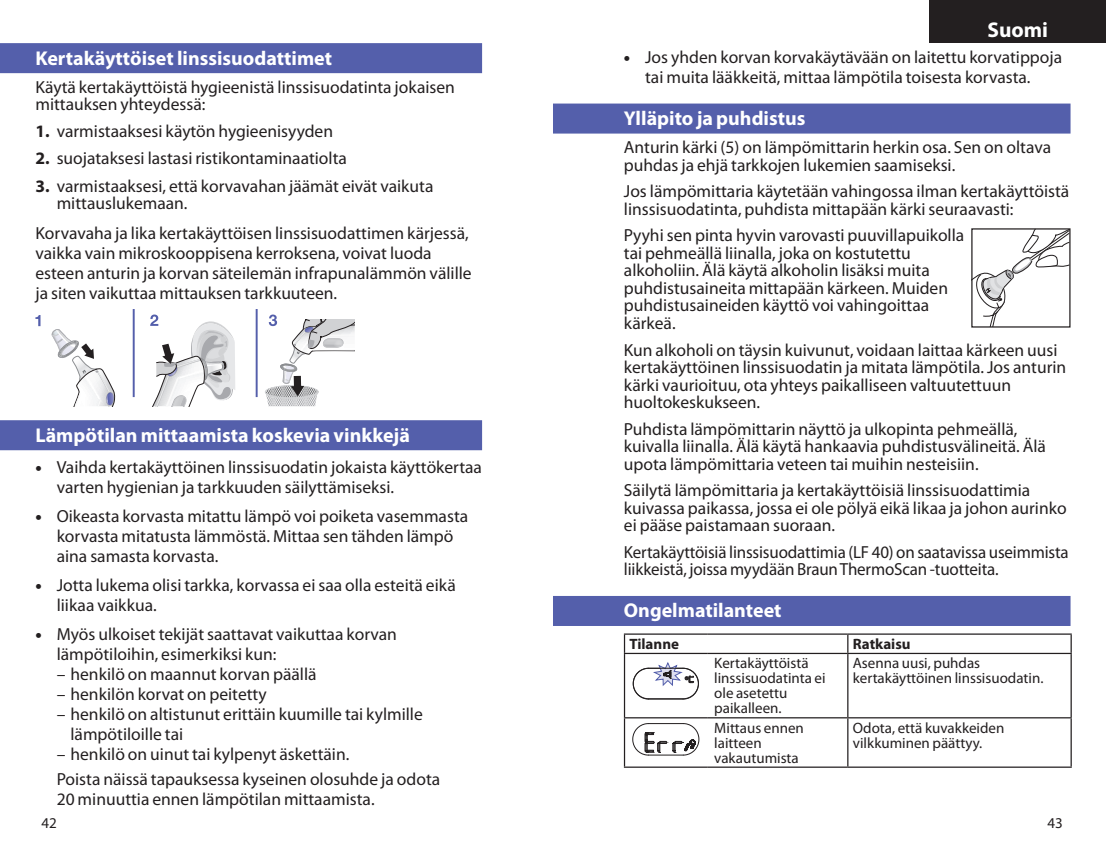
<style>
.page{position:relative;width:1106px;height:851px;background:#fff}
.page>*{position:absolute;margin:0;border:0;box-sizing:border-box;transform-origin:0 0}
.t1{font:700 21.5px "Myriad Pro";color:#fff}
.t2{font:700 20px "Myriad Pro";color:#fff}
.t3{font:17.5px/17.5px "Myriad Pro";color:#231f20}
.t4{font:15px/15px "Myriad Pro";color:#231f20}
.t5{font:700 15px "Myriad Pro";color:#231f20}
.s1{font-weight:700}
.s2{font-weight:900}
</style>
<div class="page">
<div style="left:929px;top:0;width:177px;height:43px;background:#231f20"></div>
<div style="left:553px;top:103px;width:517px;height:30px;background:#545fab"></div>
<div style="left:553px;top:596px;width:517px;height:30px;background:#545fab"></div>
<svg style="left:625px;top:634px;width:445px;height:132px"></svg>
<hr style="left:847px;top:652px;width:224px;height:2px;background:#231f20">
<hr style="left:847px;top:717px;width:224px;height:1px;background:#231f20">
<svg style="left:847px;top:634px;width:1px;height:18px"></svg>
<svg style="left:624px;top:634px;width:1px;height:18px"></svg>
<hr style="left:624px;top:633px;width:83px;height:1px;background:#231f20">
<hr style="left:707px;top:633px;width:140px;height:1px;background:#231f20">
<hr style="left:847px;top:633px;width:224px;height:1px;background:#231f20">
<hr style="left:624px;top:766px;width:83px;height:1px;background:#231f20">
<hr style="left:707px;top:766px;width:140px;height:1px;background:#231f20">
<hr style="left:847px;top:766px;width:224px;height:1px;background:#231f20">
<svg style="left:1070px;top:634px;width:1px;height:18px"></svg>
<hr style="left:1070px;top:654px;width:1px;height:63px;background:#231f20">
<hr style="left:1070px;top:718px;width:1px;height:48px;background:#231f20">
<hr style="left:624px;top:652px;width:83px;height:2px;background:#231f20">
<hr style="left:624px;top:654px;width:1px;height:63px;background:#231f20">
<hr style="left:707px;top:652px;width:140px;height:2px;background:#231f20">
<hr style="left:847px;top:654px;width:1px;height:63px;background:#231f20">
<hr style="left:624px;top:717px;width:83px;height:1px;background:#231f20">
<hr style="left:624px;top:718px;width:1px;height:48px;background:#231f20">
<hr style="left:707px;top:717px;width:140px;height:1px;background:#231f20">
<hr style="left:847px;top:718px;width:1px;height:48px;background:#231f20">
<div style="left:628px;top:658px;width:75px;height:45px;background:#fff"></div>
<svg style="left:633px;top:662px;width:66px;height:37px"></svg>
<div style="left:633px;top:668px;width:65px;height:30px;border:1px solid #231f20;border-radius:15px"></div>
<div style="left:631px;top:722px;width:69px;height:33px;background:#fff"></div>
<hr style="left:648px;top:754px;width:35px;height:1px;background:#231f20">
<hr style="left:648px;top:723px;width:35px;height:1px;background:#231f20">
<svg style="left:673px;top:723px;width:26px;height:32px"></svg>
<svg style="left:632px;top:723px;width:35px;height:32px"></svg>
<svg style="left:973px;top:230px;width:95px;height:95px"></svg>
<div style="left:0;top:43px;width:482px;height:30px;background:#545fab"></div>
<div style="left:0;top:420px;width:482px;height:30px;background:#545fab"></div>
<hr style="left:256px;top:309px;width:2px;height:88px;background:#545fab">
<hr style="left:133px;top:309px;width:2px;height:88px;background:#545fab">
<svg style="left:35px;top:315px;width:80px;height:91px"></svg>
<svg style="left:150px;top:314px;width:85px;height:92px"></svg>
<svg style="left:265px;top:314px;width:90px;height:93px"></svg>
<p class="t2" style="left:35px;top:45px;width:298px">Kertakäyttöiset linssisuodattimet</p>
<p class="t3" style="left:35px;top:78px;width:421px">Käytä kertakäyttöistä hygieenistä linssisuodatinta jokaisen mittauksen yhteydessä:</p>
<p class="t3" style="left:35px;top:122px;width:299px"><span class="s1">1.</span> varmistaaksesi käytön hygieenisyyden</p>
<p class="t3" style="left:35px;top:149px;width:313px"><span class="s1">2.</span> suojataksesi lastasi ristikontaminaatiolta</p>
<p class="t3" style="left:57px;top:177px;width:378px;text-indent:-21px"><span class="s1">3.</span> varmistaaksesi, että korvavahan jäämät eivät vaikuta mittauslukemaan.</p>
<p class="t3" style="left:35px;top:223px;width:438px;line-height:20px">Korvavaha ja lika kertakäyttöisen linssisuodattimen kärjessä, vaikka vain mikroskooppisena kerroksena, voivat luoda esteen anturin ja korvan säteilemän infrapunalämmön välille ja siten vaikuttaa mittauksen tarkkuuteen.</p>
<p class="t2" style="left:35px;top:422px;width:376px">Lämpötilan mittaamista koskevia vinkkejä</p>
<p class="t3" style="left:57px;top:456px;width:427px;line-height:20px;text-indent:-21px"><span class="s2">•</span> Vaihda kertakäyttöinen linssisuodatin jokaista käyttökertaa varten hygienian ja tarkkuuden säilyttämiseksi.</p>
<p class="t3" style="left:57px;top:505px;width:413px;line-height:20px;text-indent:-21px"><span class="s2">•</span> Oikeasta korvasta mitattu lämpö voi poiketa vasemmasta korvasta mitatusta lämmöstä. Mittaa sen tähden lämpö aina samasta korvasta.</p>
<p class="t3" style="left:57px;top:574px;width:400px;line-height:20px;text-indent:-21px"><span class="s2">•</span> Jotta lukema olisi tarkka, korvassa ei saa olla esteitä eikä liikaa vaikkua.</p>
<p class="t3" style="left:57px;top:623px;width:342px;line-height:20px;text-indent:-21px"><span class="s2">•</span> Myös ulkoiset tekijät saattavat vaikuttaa korvan lämpötiloihin, esimerkiksi kun:</p>
<p class="t3" style="left:57px;top:664px;width:261px">– henkilö on maannut korvan päällä</p>
<p class="t3" style="left:57px;top:684px;width:211px">– henkilön korvat on peitetty</p>
<p class="t3" style="left:70px;top:703px;width:354px;line-height:20px;text-indent:-14px">– henkilö on altistunut erittäin kuumille tai kylmille lämpötiloille tai</p>
<p class="t3" style="left:57px;top:741px;width:385px;line-height:25px">– henkilö on uinut tai kylpenyt äskettäin.<br>Poista näissä tapauksessa kyseinen olosuhde ja odota</p>
<p class="t3" style="left:57px;top:789px;width:319px">20 minuuttia ennen lämpötilan mittaamista.</p>
<p class="t1" style="left:987px;top:16px;width:62px">Suomi</p>
<p class="t3" style="left:624px;top:47px;width:440px;line-height:20px;text-align:center"><span class="s2">•</span> Jos yhden korvan korvakäytävään on laitettu korvatippoja tai muita lääkkeitä, mittaa lämpötila toisesta korvasta.</p>
<p class="t2" style="left:624px;top:105px;width:183px">Ylläpito ja puhdistus</p>
<p class="t3" style="left:624px;top:138px;width:429px">Anturin kärki (5) on lämpömittarin herkin osa. Sen on oltava puhdas ja ehjä tarkkojen lukemien saamiseksi.</p>
<p class="t3" style="left:624px;top:182px;width:447px">Jos lämpömittaria käytetään vahingossa ilman kertakäyttöistä linssisuodatinta, puhdista mittapään kärki seuraavasti:</p>
<p class="t3" style="left:624px;top:226px;width:342px">Pyyhi sen pinta hyvin varovasti puuvillapuikolla tai pehmeällä liinalla, joka on kostutettu alkoholiin. Älä käytä alkoholin lisäksi muita puhdistusaineita mittapään kärkeen. Muiden puhdistusaineiden käyttö voi vahingoittaa kärkeä.</p>
<p class="t3" style="left:624px;top:340px;width:444px">Kun alkoholi on täysin kuivunut, voidaan laittaa kärkeen uusi kertakäyttöinen linssisuodatin ja mitata lämpötila. Jos anturin kärki vaurioituu, ota yhteys paikalliseen valtuutettuun huoltokeskukseen.</p>
<p class="t3" style="left:624px;top:419px;width:423px">Puhdista lämpömittarin näyttö ja ulkopinta pehmeällä, kuivalla liinalla. Älä käytä hankaavia puhdistusvälineitä. Älä upota lämpömittaria veteen tai muihin nesteisiin.</p>
<p class="t3" style="left:624px;top:481px;width:444px">Säilytä lämpömittaria ja kertakäyttöisiä linssisuodattimia kuivassa paikassa, jossa ei ole pölyä eikä likaa ja johon aurinko ei pääse paistamaan suoraan.</p>
<p class="t3" style="left:624px;top:542px;width:446px">Kertakäyttöisiä linssisuodattimia (LF 40) on saatavissa useimmista liikkeistä, joissa myydään Braun ThermoScan -tuotteita.</p>
<p class="t2" style="left:624px;top:597px;width:159px">Ongelmatilanteet</p>
<p class="t5" style="left:629px;top:634px;width:51px">Tilanne</p>
<p class="t5" style="left:852px;top:634px;width:59px">Ratkaisu</p>
<p class="t4" style="left:714px;top:655px;width:113px">Kertakäyttöistä linssisuodatinta ei ole asetettu paikalleen.</p>
<p class="t4" style="left:852px;top:655px;width:192px">Asenna uusi, puhdas kertakäyttöinen linssisuodatin.</p>
<p class="t4" style="left:714px;top:719px;width:91px">Mittaus ennen laitteen vakautumista</p>
<p class="t4" style="left:852px;top:719px;width:153px">Odota, että kuvakkeiden vilkkuminen päättyy.</p>
<p class="t4" style="left:41px;top:815px;width:17px">42</p>
<p class="t4" style="left:1047px;top:815px;width:17px">43</p>
</div>
